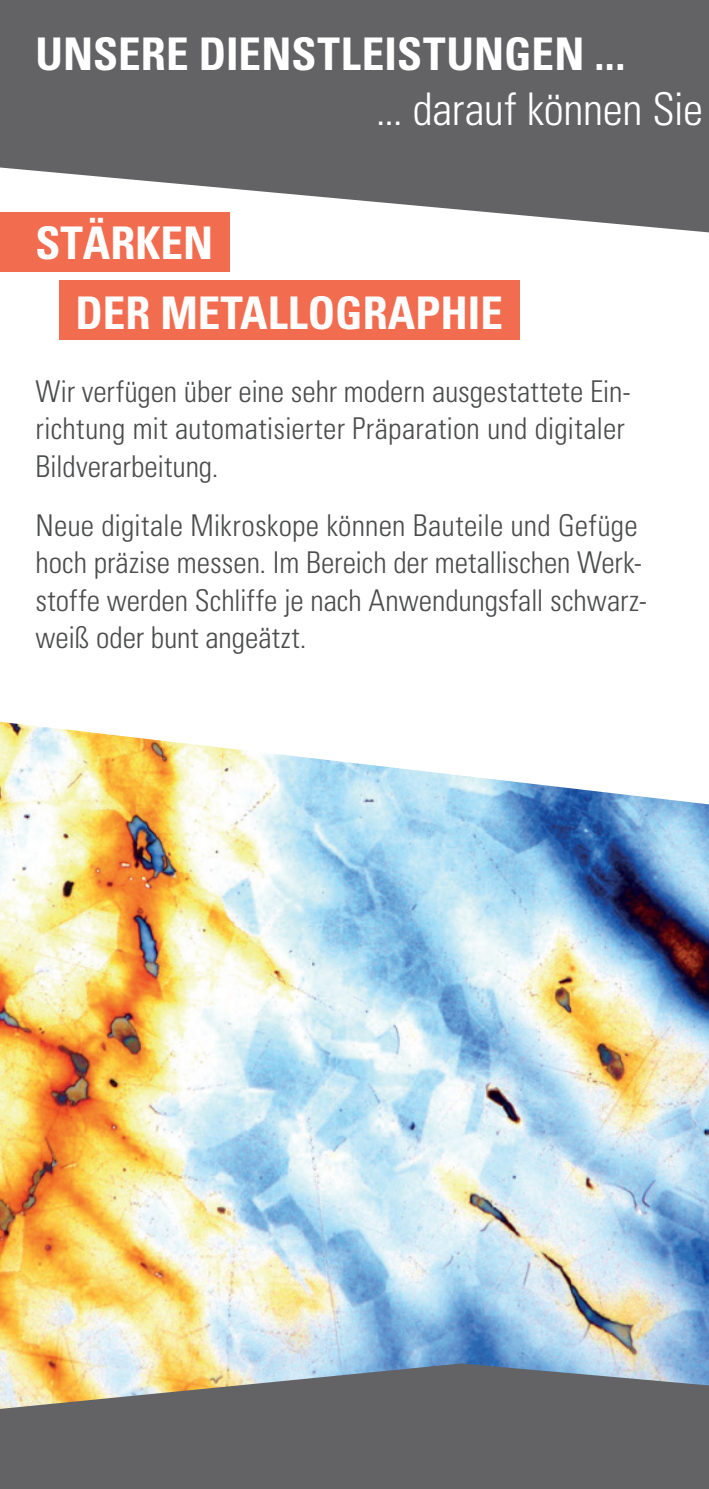
<style>
.page{position:relative;width:709px;height:1489px;background:#fff}
.page>*{position:absolute;margin:0;border:0;box-sizing:border-box;transform-origin:0 0}
.t1{font:700 condensed 45px/70px "Univers";color:#fff}
.t2{font:300 condensed 45px "Univers";letter-spacing:-.01em;color:#fff}
.t3{font:300 condensed 30px/37.5px "Univers";color:#4b4c4d;text-align:justify}
</style>
<div class="page">
<svg style="left:0;top:0;width:709px;height:292px;fill:#636366"></svg>
<img style="left:0;top:721px;width:709px;height:608px">
<div style="left:59px;top:280px;width:460px;height:60px;background:#f26c4f"></div>
<div style="left:0;top:213px;width:230px;height:59px;background:#f26c4f"></div>
<svg style="left:0;top:1329px;width:709px;height:159px;background:#828686"></svg>
<h1 class="t1" style="left:35px;top:19px;width:591px">UNSERE DIENSTLEISTUNGEN ...</h1>
<h1 class="t2" style="left:376px;top:82px;width:329px">... darauf können Sie</h1>
<h1 class="t1" style="left:75px;top:207px;width:429px;text-indent:-40px">STÄRKEN<br>DER METALLOGRAPHIE</h1>
<p class="t3" style="left:35px;top:372px;width:594px">Wir verfügen über eine sehr modern ausgestattete Ein&shy;richtung mit automatisierter Präparation und digitaler Bildverarbeitung.</p>
<p class="t3" style="left:35px;top:506px;width:613px;text-align:left">Neue digitale Mikroskope können Bauteile und Gefüge hoch präzise messen. Im Bereich der metallischen Werk&shy;stoffe werden Schliffe je nach Anwendungsfall schwarz&shy;weiß oder bunt angeätzt.</p>
</div>
